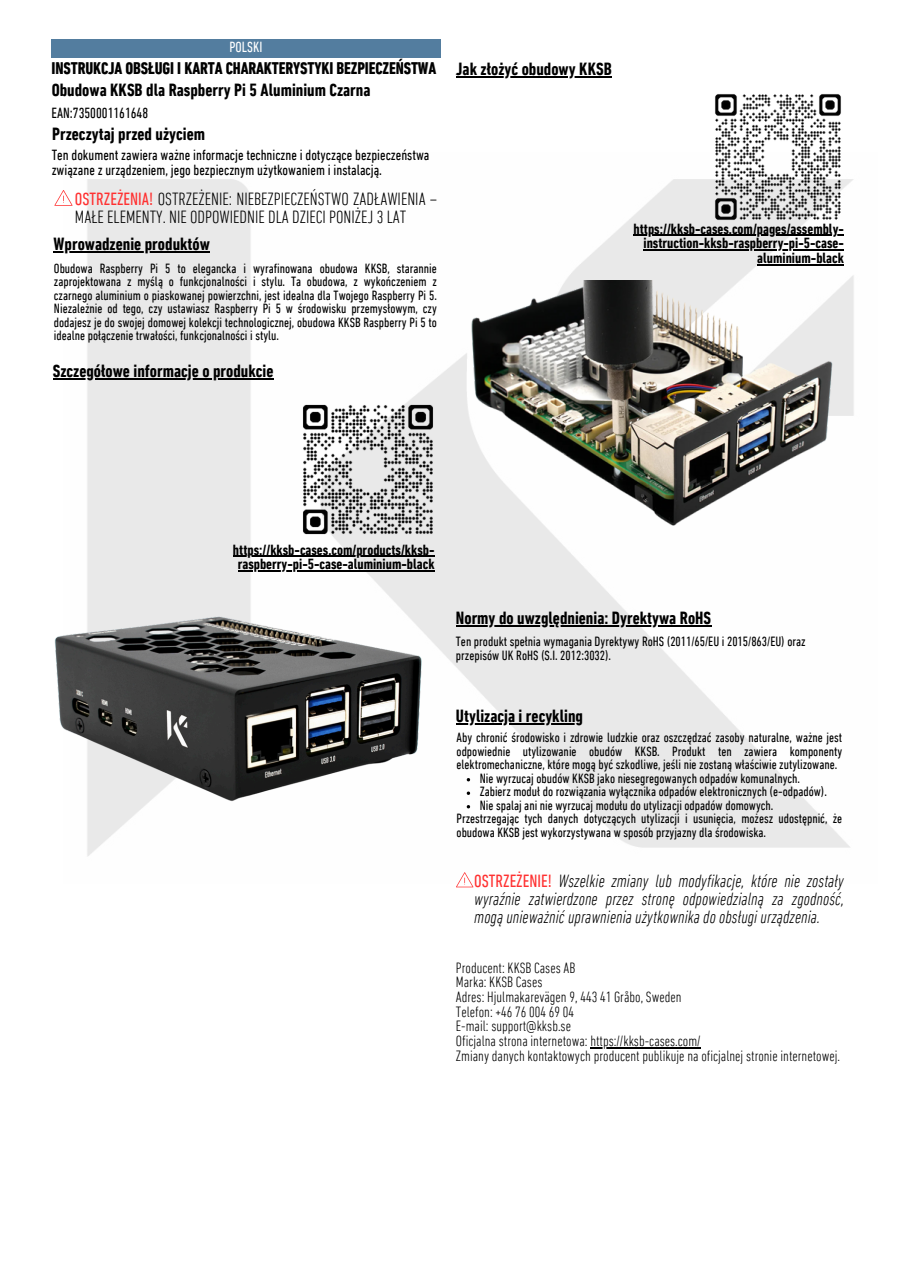
<style>
.page{position:relative;width:897px;height:1264px;background:#fff}
.page>*{position:absolute;margin:0;border:0;box-sizing:border-box;transform-origin:0 0}
.t1{font:700 condensed 18px "DIN Next LT Pro";color:#000}
.t2{font:italic 300 condensed 18px/18px "DIN Next LT Pro";color:#000;text-align:justify}
.t3{font:300 condensed 18px/18px "DIN Next LT Pro";color:#000}
.t4{font:700 condensed 17.1px "DIN Next LT Pro";color:#000}
.t5{font:300 condensed 15.15px "DIN Next LT Pro";color:#000}
.t6{font:700 condensed 15px/14.7px "DIN Next LT Pro";color:#000;text-align:right}
.t7{font:condensed 15px/14.7px "DIN Next LT Pro";color:#000}
.t8{font:condensed 15px "DIN Next LT Pro";color:#fff}
.t9{font:condensed 13.65px/13.5px "DIN Next LT Pro";color:#000;text-align:justify}
.s1{font-weight:400;color:#ff3131}
.s2{font-weight:400;font-style:normal;color:#ff3131}
</style>
<div class="page">
<img style="left:63px;top:179px;width:791px;height:677px">
<img style="left:54px;top:610px;width:371px;height:195px">
<img style="left:301px;top:402px;width:134px;height:134px">
<img style="left:713px;top:94px;width:129px;height:126px">
<img style="left:462px;top:280px;width:380px;height:253px">
<hr style="left:233px;top:556px;width:201px;height:1px;background:#000">
<hr style="left:238px;top:570px;width:196px;height:1px;background:#000">
<hr style="left:53px;top:378px;width:220px;height:1px;background:#000">
<hr style="left:456px;top:76px;width:155px;height:1px;background:#000">
<hr style="left:633px;top:235px;width:211px;height:1px;background:#000">
<hr style="left:643px;top:249px;width:201px;height:1px;background:#000">
<hr style="left:757px;top:264px;width:87px;height:1px;background:#000">
<div style="left:52px;top:39px;width:389px;height:18px;background:#537d9f"></div>
<svg style="left:54px;top:190px;width:18px;height:16px"></svg>
<hr style="left:54px;top:251px;width:156px;height:2px;background:#000">
<svg style="left:456px;top:872px;width:17px;height:15px"></svg>
<hr style="left:456px;top:723px;width:127px;height:1px;background:#000">
<svg style="left:467px;top:791px;width:3px;height:4px"></svg>
<hr style="left:590px;top:1047px;width:110px;height:1px;background:#000">
<hr style="left:456px;top:625px;width:255px;height:1px;background:#000">
<h6 class="t8" style="left:229px;top:41px;width:34px">POLSKI</h6>
<p class="t4" style="left:52px;top:61px;width:386px">INSTRUKCJA OBSŁUGI I KARTA CHARAKTERYSTYKI BEZPIECZEŃSTWA</p>
<p class="t1" style="left:52px;top:83px;width:320px">Obudowa KKSB dla Raspberry Pi 5 Aluminium Czarna</p>
<h5 class="t7" style="left:52px;top:106px;width:98px">EAN:7350001161648</h5>
<h6 class="t1" style="left:52px;top:127px;width:154px">Przeczytaj przed użyciem</h6>
<p class="t7" style="left:52px;top:149px;width:379px">Ten dokument zawiera ważne informacje techniczne i dotyczące bezpieczeństwa związane z urządzeniem, jego bezpiecznym użytkowaniem i instalacją.</p>
<p class="t3" style="left:75px;top:192px;width:363px"><span class="s1">OSTRZEŻENIA!</span> OSTRZEŻENIE: NIEBEZPIECZEŃSTWO ZADŁAWIENIA –<br>MAŁE ELEMENTY. NIE ODPOWIEDNIE DLA DZIECI PONIŻEJ 3 LAT</p>
<h2 class="t1" style="left:54px;top:237px;width:158px">Wprowadzenie produktów</h2>
<h3 class="t9" style="left:54px;top:262px;width:384px">Obudowa Raspberry Pi 5 to elegancka i wyrafinowana obudowa KKSB, starannie zaprojektowana z myślą o funkcjonalności i stylu. Ta obudowa, z wykończeniem z czarnego aluminium o piaskowanej powierzchni, jest idealna dla Twojego Raspberry Pi 5.<br>Niezależnie od tego, czy ustawiasz Raspberry Pi 5 w środowisku przemysłowym, czy dodajesz je do swojej domowej kolekcji technologicznej, obudowa KKSB Raspberry Pi 5 to idealne połączenie trwałości, funkcjonalności i stylu.</h3>
<h3 class="t1" style="left:53px;top:363px;width:222px">Szczegółowe informacje o produkcie</h3>
<h3 class="t1" style="left:456px;top:61px;width:157px">Jak złożyć obudowy KKSB</h3>
<p class="t6" style="left:633px;top:222px;width:212px">https://kksb-cases.com/pages/assembly-</p>
<p class="t6" style="left:643px;top:237px;width:202px">instruction-kksb-raspberry-pi-5-case&shy;aluminium-black</p>
<p class="t6" style="left:233px;top:543px;width:203px">https://kksb-cases.com/products/kksb-</p>
<h1 class="t6" style="left:238px;top:558px;width:198px">raspberry-pi-5-case-aluminium-black</h1>
<p class="t1" style="left:456px;top:611px;width:257px">Normy do uwzględnienia: Dyrektywa RoHS</p>
<p class="t9" style="left:456px;top:636px;width:351px">Ten produkt spełnia wymagania Dyrektywy RoHS (2011/65/EU i 2015/863/EU) oraz przepisów UK RoHS (S.I. 2012:3032).</p>
<p class="t1" style="left:456px;top:708px;width:129px">Utylizacja i recykling</p>
<h3 class="t9" style="left:456px;top:731px;width:387px">Aby chronić środowisko i zdrowie ludzkie oraz oszczędzać zasoby naturalne, ważne jest odpowiednie utylizowanie obudów KKSB. Produkt ten zawiera komponenty elektromechaniczne, które mogą być szkodliwe, jeśli nie zostaną właściwie zutylizowane.</h3>
<h3 class="t9" style="left:480px;top:772px;width:322px">Nie wyrzucaj obudów KKSB jako niesegregowanych odpadów komunalnych.</h3>
<p class="t9" style="left:480px;top:785px;width:348px">Zabierz moduł do rozwiązania wyłącznika odpadów elektronicznych (e-odpadów).</p>
<h3 class="t9" style="left:480px;top:799px;width:295px">Nie spalaj ani nie wyrzucaj modułu do utylizacji odpadów domowych.</h3>
<p class="t9" style="left:456px;top:812px;width:387px">Przestrzegając tych danych dotyczących utylizacji i usunięcia, możesz udostępnić, że obudowa KKSB jest wykorzystywana w sposób przyjazny dla środowiska.</p>
<h3 class="t2" style="left:474px;top:874px;width:371px"><span class="s2">OSTRZEŻENIE!</span> Wszelkie zmiany lub modyfikacje, które nie zostały wyraźnie zatwierdzone przez stronę odpowiedzialną za zgodność, mogą unieważnić uprawnienia użytkownika do obsługi urządzenia.</h3>
<p class="t5" style="left:456px;top:961px;width:121px">Producent: KKSB Cases AB</p>
<p class="t5" style="left:456px;top:976px;width:88px">Marka: KKSB Cases</p>
<p class="t5" style="left:456px;top:990px;width:227px">Adres: Hjulmakarevägen 9, 443 41 Gråbo, Sweden</p>
<p class="t5" style="left:456px;top:1005px;width:120px">Telefon: +46 76 004 69 04</p>
<p class="t5" style="left:456px;top:1019px;width:117px">E-mail: support@kksb.se</p>
<h4 class="t5" style="left:456px;top:1034px;width:246px">Oficjalna strona internetowa: https://kksb-cases.com/</h4>
<p class="t5" style="left:456px;top:1049px;width:386px">Zmiany danych kontaktowych producent publikuje na oficjalnej stronie internetowej.</p>
</div>
